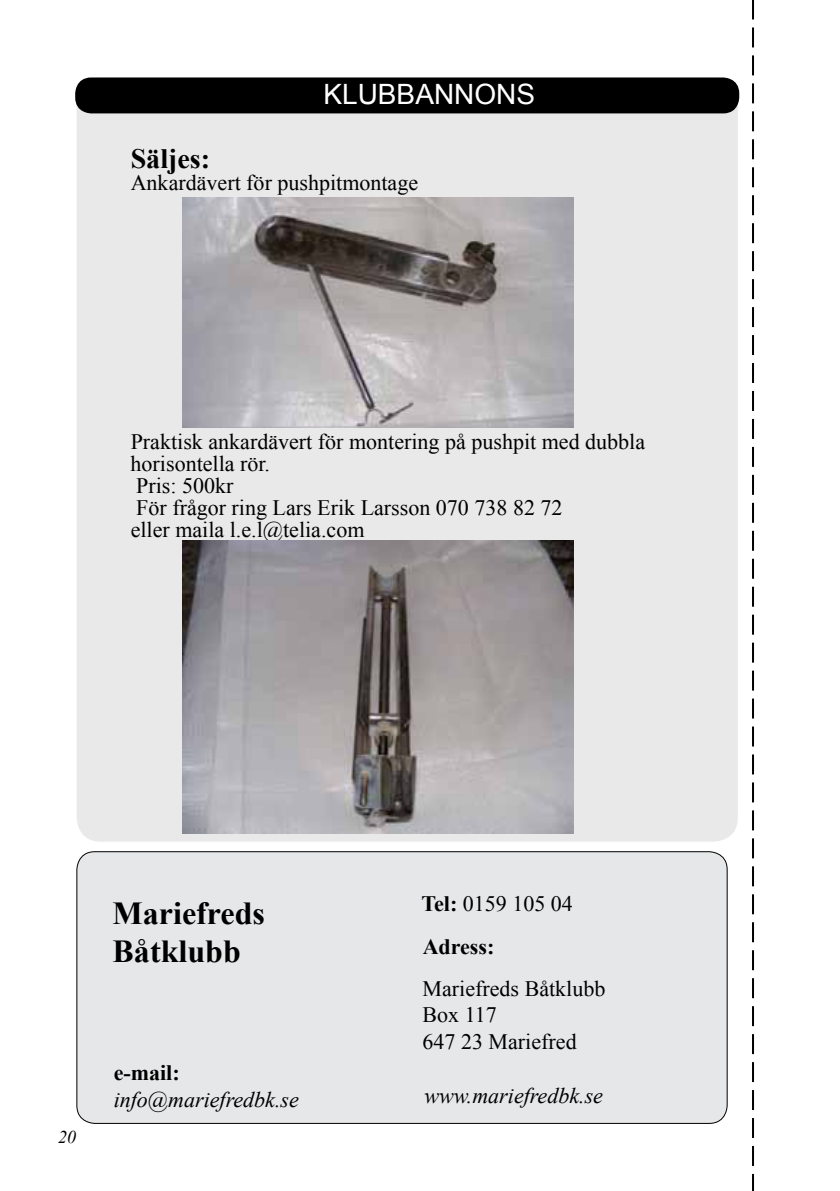
<style>
.page{position:relative;width:840px;height:1191px;background:#fff}
.page>*{position:absolute;margin:0;border:0;box-sizing:border-box;transform-origin:0 0}
.t1{font:700 32px/38.4px "Times New Roman";color:#000}
.t2{font:28px "Arial";color:#fff}
.t3{font:700 28px "Times New Roman";color:#000}
.t4{font:22px/22px "Times New Roman";color:#000}
.t5{font:italic 22px "Times New Roman";color:#000}
.t6{font:700 22px "Times New Roman";color:#000}
.t7{font:italic 18px "Times New Roman";color:#000}
.s1{font-weight:700}
</style>
<div class="page">
<svg style="left:752px;top:0;width:1px;height:1191px"></svg>
<div style="left:77px;top:851px;width:649px;height:272px;background:#e6e7e8;border-radius:18px"></div>
<div style="left:77px;top:77px;width:660px;height:764px;background:#e9e9ea;border-radius:24px"></div>
<div style="left:75px;top:77px;width:663px;height:36px;background:#000;border-radius:16px"></div>
<img style="left:182px;top:540px;width:391px;height:293px">
<img style="left:182px;top:198px;width:391px;height:229px">
<p class="t2" style="left:305px;top:65px;width:187px">ANNONSSIDA</p>
<p class="t2" style="left:323px;top:76px;width:213px">KLUBBANNONS</p>
<p class="t3" style="left:131px;top:139px;width:81px">Säljes:</p>
<p class="t4" style="left:131px;top:171px;width:289px">Ankardävert för pushpitmontage</p>
<p class="t4" style="left:130px;top:430px;width:515px">Praktisk ankardävert för montering på pushpit med dubbla horisontella rör.<br>Pris: 500kr<br>För frågor ring Lars Erik Larsson 070 738 82 72<br>eller maila l.e.l@telia.com</p>
<h1 class="t1" style="left:113px;top:892px;width:154px">Mariefreds<br>Båtklubb</h1>
<p class="t7" style="left:58px;top:1125px;width:20px">20</p>
<p class="t6" style="left:114px;top:1057px;width:67px">e-mail:</p>
<p class="t5" style="left:114px;top:1084px;width:186px">info@mariefredbk.se</p>
<p class="t4" style="left:421px;top:892px;width:153px"><span class="s1">Tel:</span> 0159 105 04</p>
<p class="t6" style="left:422px;top:931px;width:73px">Adress:</p>
<p class="t4" style="left:422px;top:974px;width:184px;line-height:26.4px">Mariefreds Båtklubb<br>Box 117<br>647 23 Mariefred</p>
<p class="t5" style="left:424px;top:1081px;width:180px">www.mariefredbk.se</p>
</div>
